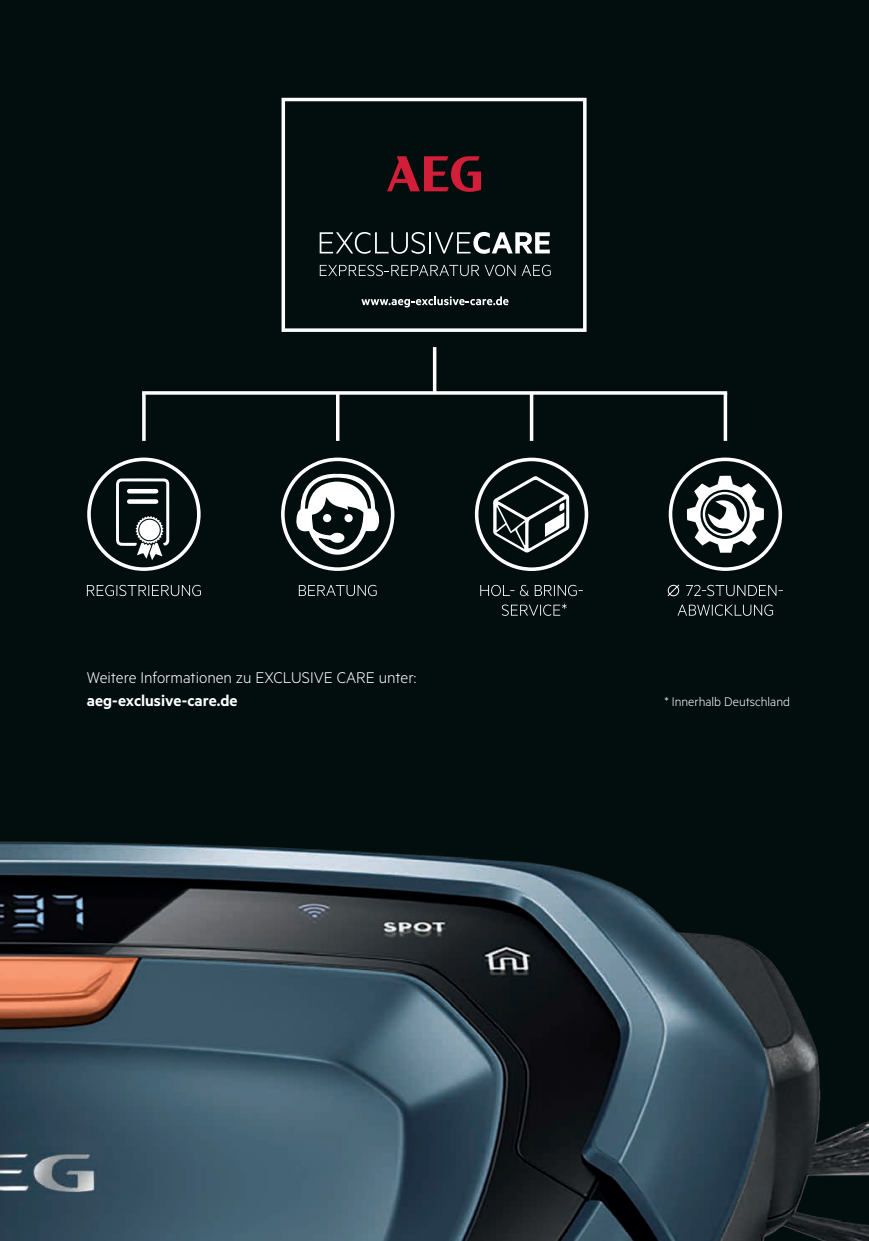
<style>
.page{position:relative;width:869px;height:1241px;background:#fff}
.page>*{position:absolute;margin:0;border:0;box-sizing:border-box;transform-origin:0 0}
.t1{font:300 17.5px "Metric";color:#fff}
.t2{font:600 17.5px "Metric";color:#fff}
.t3{font:300 14px "Metric";color:#fff}
</style>
<div class="page">
<div style="left:0;top:0;width:868px;height:1240px;background:#020d0d"></div>
<img style="left:0;top:508px;width:868px;height:732px">
<svg style="left:116px;top:478px;width:53px;height:82px"></svg>
<div style="left:139px;top:519px;width:21px;height:21px;background:#fff;border-radius:50%"></div>
<div style="left:87px;top:457px;width:113px;height:114px;border:4px solid #fff;border-radius:50%"></div>
<div style="left:281px;top:457px;width:113px;height:114px;border:4px solid #fff;border-radius:50%"></div>
<svg style="left:295px;top:472px;width:84px;height:82px"></svg>
<div style="left:474px;top:457px;width:114px;height:114px;border:4px solid #fff;border-radius:50%"></div>
<svg style="left:493px;top:476px;width:76px;height:76px"></svg>
<div style="left:668px;top:457px;width:113px;height:114px;border:4px solid #fff;border-radius:50%"></div>
<svg style="left:686px;top:475px;width:77px;height:77px"></svg>
<hr style="left:723px;top:393px;width:3px;height:48px;background:#fff">
<svg style="left:529px;top:394px;width:4px;height:47px"></svg>
<hr style="left:336px;top:393px;width:3px;height:48px;background:#fff">
<svg style="left:142px;top:394px;width:4px;height:47px"></svg>
<hr style="left:142px;top:391px;width:584px;height:3px;background:#fff">
<svg style="left:432px;top:347px;width:4px;height:45px"></svg>
<svg style="left:87px;top:584px;width:114px;height:12px"></svg>
<svg style="left:299px;top:584px;width:77px;height:12px"></svg>
<svg style="left:677px;top:604px;width:95px;height:11px"></svg>
<div style="left:281px;top:98px;width:305px;height:234px;border:4px solid #fff"></div>
<svg style="left:387px;top:156px;width:94px;height:36px"></svg>
<svg style="left:319px;top:232px;width:106px;height:22px"></svg>
<hr style="left:429px;top:232px;width:2px;height:21px;background:#fff">
<svg style="left:434px;top:232px;width:115px;height:22px"></svg>
<svg style="left:361px;top:296px;width:147px;height:11px"></svg>
<svg style="left:319px;top:265px;width:196px;height:11px"></svg>
<svg style="left:521px;top:265px;width:29px;height:11px"></svg>
<svg style="left:685px;top:584px;width:97px;height:12px"></svg>
<svg style="left:666px;top:584px;width:13px;height:13px"></svg>
<hr style="left:129px;top:489px;width:27px;height:4px;background:#fff">
<svg style="left:129px;top:499px;width:27px;height:4px"></svg>
<svg style="left:480px;top:584px;width:102px;height:12px"></svg>
<svg style="left:501px;top:603px;width:65px;height:12px"></svg>
<p class="t1" style="left:87px;top:667px;width:330px">Weitere Informationen zu EXCLUSIVE CARE unter:</p>
<p class="t2" style="left:87px;top:690px;width:152px">aeg-exclusive-care.de</p>
<p class="t3" style="left:664px;top:693px;width:127px">* Innerhalb Deutschland</p>
</div>
